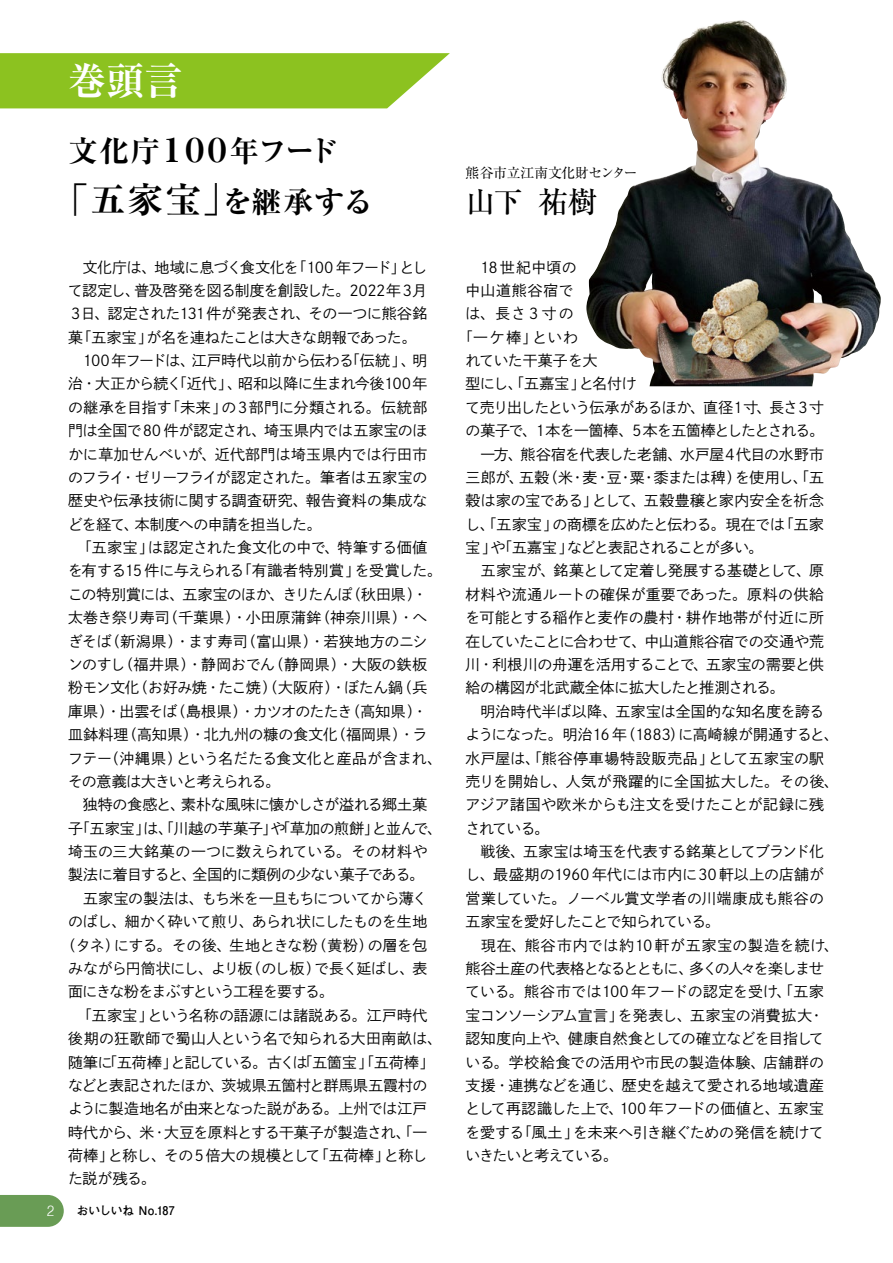
<style>
.page{position:relative;width:893px;height:1263px;background:#fff}
.page>*{position:absolute;margin:0;border:0;box-sizing:border-box;transform-origin:0 0}
.t1{font:700 expanded 38.25px "Ryumin Pro";color:#fff}
.t2{font:700 expanded 35.7px "Ryumin Pro";color:#000}
.t3{font:700 expanded 29.7px "Ryumin Pro";letter-spacing:-.05em;color:#000}
.t4{font:500 29.7px "Ryumin Pro";color:#000}
.t5{font:14.85px "Shuei Go Kin Std L";letter-spacing:-.01em;color:#000}
.t6{font:14.85px "Shuei Go Kin Std L";letter-spacing:.01em;color:#000}
.t7{font:14.85px "Shuei Go Kin Std L";letter-spacing:-.03em;color:#000}
.t8{font:14.85px "Shuei Go Kin Std L";letter-spacing:.02em;color:#000}
.t9{font:14.85px "Shuei Go Kin Std L";letter-spacing:-.045em;color:#000}
.t10{font:14.85px "Shuei Go Kin Std L";letter-spacing:.025em;color:#000}
.t11{font:14.85px "Shuei Go Kin Std L";letter-spacing:-.04em;color:#000}
.t12{font:14.85px "Shuei Go Kin Std L";letter-spacing:-.035em;color:#000}
.t13{font:14.85px "Shuei Go Kin Std L";letter-spacing:.035em;color:#000}
.t14{font:14.85px "Shuei Go Kin Std L";letter-spacing:-.07em;color:#000}
.t15{font:14.85px "Shuei Go Kin Std L";letter-spacing:-.06em;color:#000}
.t16{font:14.85px "Shuei Go Kin Std L";letter-spacing:.05em;color:#000}
.t17{font:14.85px "Shuei Go Kin Std L";letter-spacing:.015em;color:#000}
.t18{font:14.85px "Shuei Go Kin Std L";letter-spacing:-.055em;color:#000}
.t19{font:14.85px "Shuei Go Kin Std L";letter-spacing:-.075em;color:#000}
.t20{font:14.85px "Shuei Go Kin Std L";letter-spacing:-.08em;color:#000}
.t21{font:300 14.85px "Helvetica";color:#fff;scale:.9 1}
.t22{font:13.8px "Ryumin Pro";letter-spacing:-.02em;color:#000}
.t23{font:700 12px "Futo Go B101 Pro";letter-spacing:-.015em;color:#000}
.s1{font-size:32.7px}
.s2{font-size:29.7px}
</style>
<div class="page">
<svg style="left:0;top:53px;width:450px;height:55px;background:#93c62e"></svg>
<svg style="left:0;top:1195px;width:64px;height:32px;background:#72a25f"></svg>
<img style="left:586px;top:20px;width:253px;height:366px">
<h1 class="t1" style="left:68px;top:51px;width:116px">巻頭言</h1>
<h3 class="t3" style="left:68px;top:128px;width:271px">文化庁<span class="s1">１００</span>年フード</h3>
<h2 class="t2" style="left:53px;top:172px;width:322px">「五家宝」<span class="s2">を継承する</span></h2>
<p class="t9" style="left:68px;top:257px;width:361px">　文化庁は、地域に息づく食文化を「100 年フード」とし</p>
<p class="t7" style="left:68px;top:280px;width:361px">て認定し、普及啓発を図る制度を創設した。2022年３月</p>
<p class="t5" style="left:68px;top:304px;width:361px">３日、認定された131件が発表され、その一つに熊谷銘</p>
<p class="t7" style="left:68px;top:327px;width:350px">菓「五家宝」が名を連ねたことは大きな朗報であった。</p>
<p class="t5" style="left:68px;top:350px;width:361px">　100年フードは、江戸時代以前から伝わる「伝統」、明</p>
<p class="t5" style="left:68px;top:374px;width:361px">治・大正から続く「近代」、昭和以降に生まれ今後100年</p>
<p class="t5" style="left:68px;top:397px;width:361px">の継承を目指す「未来」の３部門に分類される。伝統部</p>
<p class="t5" style="left:68px;top:421px;width:361px">門は全国で80 件が認定され、埼玉県内では五家宝のほ</p>
<p class="t8" style="left:68px;top:444px;width:361px">かに草加せんべいが、近代部門は埼玉県内では行田市</p>
<p class="t9" style="left:68px;top:467px;width:361px">のフライ・ゼリーフライが認定された。筆者は五家宝の</p>
<p class="t10" style="left:68px;top:491px;width:361px">歴史や伝承技術に関する調査研究、報告資料の集成な</p>
<p class="t9" style="left:68px;top:514px;width:255px">どを経て、本制度への申請を担当した。</p>
<p class="t6" style="left:68px;top:537px;width:361px">　「五家宝」は認定された食文化の中で、特筆する価値</p>
<p class="t5" style="left:68px;top:561px;width:375px">を有する15 件に与えられる「有識者特別賞」を受賞した。</p>
<p class="t5" style="left:68px;top:584px;width:361px">この特別賞には、五家宝のほか、きりたんぽ（秋田県）・</p>
<p class="t6" style="left:68px;top:608px;width:361px">太巻き祭り寿司（千葉県）・小田原蒲鉾（神奈川県）・へ</p>
<p class="t6" style="left:68px;top:631px;width:361px">ぎそば（新潟県）・ます寿司（富山県）・若狭地方のニシ</p>
<p class="t17" style="left:68px;top:654px;width:361px">ンのすし（福井県）・静岡おでん（静岡県）・大阪の鉄板</p>
<p class="t5" style="left:68px;top:678px;width:361px">粉モン文化（お好み焼・たこ焼）（大阪府）・ぼたん鍋（兵</p>
<p class="t11" style="left:68px;top:701px;width:361px">庫県）・出雲そば（島根県）・カツオのたたき（高知県）・</p>
<p class="t6" style="left:68px;top:725px;width:361px">皿鉢料理（高知県）・北九州の糠の食文化（福岡県）・ラ</p>
<p class="t5" style="left:68px;top:748px;width:375px">フテー（沖縄県）という名だたる食文化と産品が含まれ、</p>
<p class="t15" style="left:68px;top:771px;width:214px">その意義は大きいと考えられる。</p>
<p class="t5" style="left:68px;top:795px;width:361px">　独特の食感と、素朴な風味に懐かしさが溢れる郷土菓</p>
<p class="t5" style="left:68px;top:818px;width:375px">子「五家宝」は、「川越の芋菓子」や「草加の煎餅」と並んで、</p>
<p class="t6" style="left:68px;top:841px;width:361px">埼玉の三大銘菓の一つに数えられている。その材料や</p>
<p class="t5" style="left:68px;top:865px;width:358px">製法に着目すると、全国的に類例の少ない菓子である。</p>
<p class="t12" style="left:68px;top:888px;width:361px">　五家宝の製法は、もち米を一旦もちについてから薄く</p>
<p class="t5" style="left:68px;top:912px;width:361px">のばし、細かく砕いて煎り、あられ状にしたものを生地</p>
<p class="t5" style="left:61px;top:935px;width:368px">（タネ）にする。その後、生地ときな粉（黄粉）の層を包</p>
<p class="t18" style="left:68px;top:958px;width:361px">みながら円筒状にし、より板（のし板）で長く延ばし、表</p>
<p class="t14" style="left:68px;top:982px;width:267px">面にきな粉をまぶすという工程を要する。</p>
<p class="t5" style="left:68px;top:1005px;width:361px">　「五家宝」という名称の語源には諸説ある。江戸時代</p>
<p class="t8" style="left:68px;top:1028px;width:375px">後期の狂歌師で蜀山人という名で知られる大田南畝は、</p>
<p class="t5" style="left:68px;top:1052px;width:368px">随筆に「五荷棒」と記している。古くは「五箇宝」「五荷棒」</p>
<p class="t5" style="left:68px;top:1075px;width:361px">などと表記されたほか、茨城県五箇村と群馬県五霞村の</p>
<p class="t5" style="left:68px;top:1099px;width:361px">ように製造地名が由来となった説がある。上州では江戸</p>
<p class="t7" style="left:68px;top:1122px;width:361px">時代から、米･大豆を原料とする干菓子が製造され、「一</p>
<p class="t11" style="left:68px;top:1145px;width:361px">荷棒」と称し、その５倍大の規模として「五荷棒」と称し</p>
<p class="t5" style="left:68px;top:1169px;width:90px">た説が残る。</p>
<p class="t21" style="left:47px;top:1198px;width:10px">2</p>
<p class="t23" style="left:77px;top:1200px;width:100px">おいしいね No.１87</p>
<p class="t22" style="left:466px;top:162px;width:173px">熊谷市立江南文化財センター</p>
<h3 class="t4" style="left:466px;top:179px;width:134px">山下 祐樹</h3>
<p class="t10" style="left:466px;top:257px;width:112px">　18世紀中頃の</p>
<p class="t16" style="left:466px;top:280px;width:110px">中山道熊谷宿で</p>
<p class="t5" style="left:466px;top:304px;width:109px">は、長さ３寸の</p>
<p class="t5" style="left:458px;top:327px;width:121px">「一ケ棒」といわ</p>
<p class="t5" style="left:466px;top:350px;width:134px">れていた干菓子を大</p>
<p class="t5" style="left:466px;top:374px;width:173px">型にし、「五嘉宝」と名付け</p>
<p class="t19" style="left:466px;top:397px;width:360px">て売り出したという伝承があるほか、直径１寸、長さ３寸</p>
<p class="t9" style="left:466px;top:421px;width:360px">の菓子で、１本を一箇棒、５本を五箇棒としたとされる。</p>
<p class="t5" style="left:466px;top:444px;width:360px">　一方、熊谷宿を代表した老舗、水戸屋４代目の水野市</p>
<p class="t7" style="left:466px;top:467px;width:360px">三郎が、五穀（米・麦・豆・粟・黍または稗）を使用し、「五</p>
<p class="t5" style="left:466px;top:491px;width:360px">穀は家の宝である」として、五穀豊穣と家内安全を祈念</p>
<p class="t5" style="left:466px;top:514px;width:360px">し、「五家宝」の商標を広めたと伝わる。現在では「五家</p>
<p class="t15" style="left:466px;top:537px;width:299px">宝」や「五嘉宝」などと表記されることが多い。</p>
<p class="t5" style="left:466px;top:561px;width:360px">　五家宝が、銘菓として定着し発展する基礎として、原</p>
<p class="t10" style="left:466px;top:584px;width:360px">材料や流通ルートの確保が重要であった。原料の供給</p>
<p class="t8" style="left:466px;top:608px;width:360px">を可能とする稲作と麦作の農村・耕作地帯が付近に所</p>
<p class="t5" style="left:466px;top:631px;width:360px">在していたことに合わせて、中山道熊谷宿での交通や荒</p>
<p class="t12" style="left:466px;top:654px;width:360px">川・利根川の舟運を活用することで、五家宝の需要と供</p>
<p class="t5" style="left:466px;top:678px;width:321px">給の構図が北武蔵全体に拡大したと推測される。</p>
<p class="t8" style="left:466px;top:701px;width:360px">　明治時代半ば以降、五家宝は全国的な知名度を誇る</p>
<p class="t5" style="left:466px;top:725px;width:375px">ようになった。明治16 年（1883）に高崎線が開通すると、</p>
<p class="t13" style="left:466px;top:748px;width:360px">水戸屋は、「熊谷停車場特設販売品」として五家宝の駅</p>
<p class="t13" style="left:466px;top:771px;width:375px">売りを開始し、人気が飛躍的に全国拡大した。その後、</p>
<p class="t6" style="left:466px;top:795px;width:360px">アジア諸国や欧米からも注文を受けたことが記録に残</p>
<p class="t5" style="left:466px;top:818px;width:85px">されている。</p>
<p class="t5" style="left:466px;top:841px;width:360px">　戦後、五家宝は埼玉を代表する銘菓としてブランド化</p>
<p class="t5" style="left:466px;top:865px;width:360px">し、最盛期の1960 年代には市内に30 軒以上の店舗が</p>
<p class="t8" style="left:466px;top:888px;width:360px">営業していた。ノーベル賞文学者の川端康成も熊谷の</p>
<p class="t14" style="left:466px;top:912px;width:256px">五家宝を愛好したことで知られている。</p>
<p class="t16" style="left:466px;top:935px;width:375px">　現在、熊谷市内では約10 軒が五家宝の製造を続け、</p>
<p class="t20" style="left:466px;top:958px;width:360px">熊谷土産の代表格となるとともに、多くの人々を楽しませ</p>
<p class="t5" style="left:466px;top:982px;width:360px">ている。熊谷市では100 年フードの認定を受け、「五家</p>
<p class="t5" style="left:466px;top:1005px;width:360px">宝コンソーシアム宣言」を発表し、五家宝の消費拡大・</p>
<p class="t5" style="left:466px;top:1028px;width:360px">認知度向上や、健康自然食としての確立などを目指して</p>
<p class="t6" style="left:466px;top:1052px;width:360px">いる。学校給食での活用や市民の製造体験、店舗群の</p>
<p class="t7" style="left:466px;top:1075px;width:360px">支援・連携などを通じ、歴史を越えて愛される地域遺産</p>
<p class="t5" style="left:466px;top:1099px;width:360px">として再認識した上で、100 年フードの価値と、五家宝</p>
<p class="t5" style="left:466px;top:1122px;width:360px">を愛する「風土」を未来へ引き継ぐための発信を続けて</p>
<p class="t14" style="left:466px;top:1145px;width:154px">いきたいと考えている。</p>
</div>
